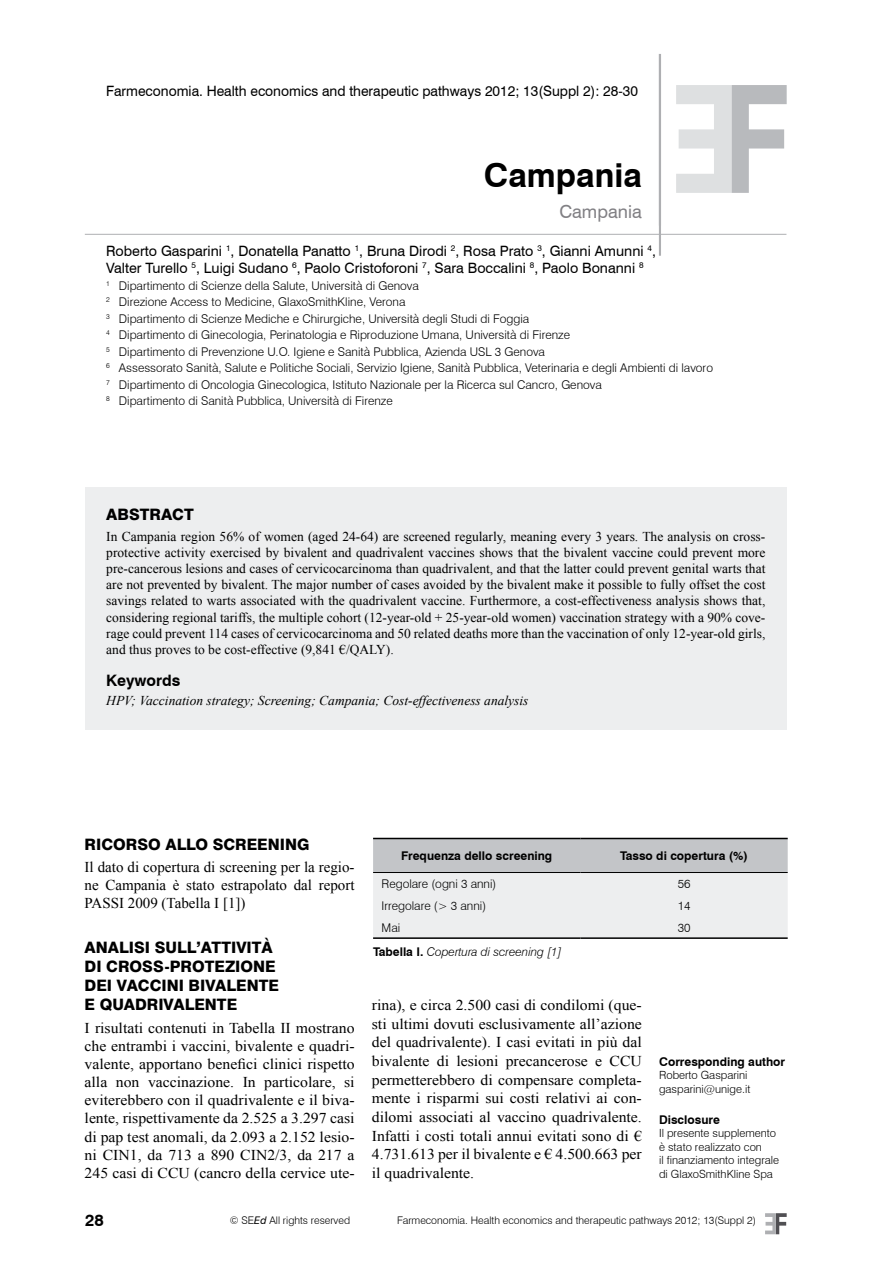
<style>
.page{position:relative;width:893px;height:1263px;background:#fff}
.page>*{position:absolute;margin:0;border:0;box-sizing:border-box;transform-origin:0 0}
.titolo{font:700 33px "Swiss 721 BT";color:#000}
.titolo_inglese{font:18px "Swiss 721 BT";color:#818084}
.t1{font:700 16.5px "Swiss 721 BT";color:#000}
.sottotitolo_1{font:800 15.75px/19px "Swiss 721 BT";color:#000}
.sottotitolo_2{font:700 15.75px "Swiss 721 BT";color:#000}
.testo{font:15px/18.6px "Times New Roman";color:#000;text-align:justify;scale:1.05 1}
.testo-2{font:15px/18.1px "Times New Roman";color:#000;text-align:justify}
.autori{font:14.25px/17.1px "Swiss 721 BT";color:#000}
.rivista{font:14.25px "Swiss 721 BT";color:#000}
.abstract{font:13.5px/16.2px "Times New Roman";color:#000;text-align:justify}
.keywords{font:italic 13.5px "Times New Roman";color:#000}
.affiliazione{font:300 12px "Swiss 721 BT";color:#000}
.para{font:300 12px "Swiss 721 BT";color:#000}
.para-2{font:700 12px "Swiss 721 BT";color:#000}
.para-3{font:italic 12px "Swis 721 Lt BT";color:#000}
.corresponding_author{font:700 12px "Swiss 721 BT";color:#000}
.disclosure_titolo{font:700 12px "Swiss 721 BT";color:#000}
.disclosure{font:300 11.25px/13.5px "Swiss 721 BT";color:#000}
.corresponding_author-2{font:300 11.25px "Swiss 721 BT";color:#000}
.t2{font:300 10.5px "Swiss 721 BT";color:#000}
.s1{font-family:"Swiss 721 BT";font-weight:700;font-style:normal}
.s2{font-weight:400;font-style:italic}
</style>
<div class="page">
<svg style="left:765px;top:1213px;width:22px;height:21px"></svg>
<svg style="left:676px;top:85px;width:111px;height:108px"></svg>
<svg style="left:373px;top:839px;width:415px;height:98px;background:#dedfe1"></svg>
<hr style="left:373px;top:872px;width:207px;height:1px;background:#000">
<hr style="left:580px;top:872px;width:208px;height:1px;background:#000">
<hr style="left:373px;top:838px;width:207px;height:1px;background:#000">
<hr style="left:580px;top:838px;width:208px;height:1px;background:#000">
<hr style="left:373px;top:937px;width:207px;height:2px;background:#000">
<hr style="left:580px;top:937px;width:208px;height:2px;background:#000">
<div style="left:85px;top:487px;width:702px;height:242px;background:#edeeef"></div>
<hr style="left:659px;top:0;width:2px;height:256px;background:#aeafb2">
<hr style="left:85px;top:234px;width:701px;height:1px;background:#aeafb2">
<p class="rivista" style="left:106px;top:83px;width:533px">Farmeconomia. Health economics and therapeutic pathways 2012; 13(Suppl 2): 28-30</p>
<p class="titolo" style="left:484px;top:156px;width:160px">Campania</p>
<p class="titolo_inglese" style="left:559px;top:200px;width:84px">Campania</p>
<p class="autori" style="left:106px;top:242px;width:551px">Roberto Gasparini <sup>1</sup>, Donatella Panatto <sup>1</sup>, Bruna Dirodi <sup>2</sup>, Rosa Prato <sup>3</sup>, Gianni Amunni <sup>4</sup>,<br>Valter Turello <sup>5</sup>, Luigi Sudano <sup>6</sup>, Paolo Cristoforoni <sup>7</sup>, Sara Boccalini <sup>8</sup>, Paolo Bonanni <sup>8</sup></p>
<p class="affiliazione" style="left:106px;top:278px;width:314px"><sup>1</sup> Dipartimento di Scienze della Salute, Università di Genova</p>
<p class="affiliazione" style="left:106px;top:295px;width:301px"><sup>2</sup> Direzione Access to Medicine, GlaxoSmithKline, Verona</p>
<p class="affiliazione" style="left:106px;top:311px;width:425px"><sup>3</sup> Dipartimento di Scienze Mediche e Chirurgiche, Università degli Studi di Foggia</p>
<p class="affiliazione" style="left:106px;top:328px;width:466px"><sup>4</sup> Dipartimento di Ginecologia, Perinatologia e Riproduzione Umana, Università di Firenze</p>
<p class="affiliazione" style="left:106px;top:344px;width:440px"><sup>5</sup> Dipartimento di Prevenzione U.O. Igiene e Sanità Pubblica, Azienda USL 3 Genova</p>
<p class="affiliazione" style="left:106px;top:361px;width:608px"><sup>6</sup> Assessorato Sanità, Salute e Politiche Sociali, Servizio Igiene, Sanità Pubblica, Veterinaria e degli Ambienti di lavoro</p>
<p class="affiliazione" style="left:106px;top:377px;width:497px"><sup>7</sup> Dipartimento di Oncologia Ginecologica, Istituto Nazionale per la Ricerca sul Cancro, Genova</p>
<p class="affiliazione" style="left:106px;top:394px;width:288px"><sup>8</sup> Dipartimento di Sanità Pubblica, Università di Firenze</p>
<p class="sottotitolo_1" style="left:106px;top:505px;width:89px">ABSTRACT</p>
<p class="abstract" style="left:106px;top:528px;width:661px">In Campania region 56% of women (aged 24-64) are screened regularly, meaning every 3 years. The analysis on cross&shy;protective activity exercised by bivalent and quadrivalent vaccines shows that the bivalent vaccine could prevent more pre-cancerous lesions and cases of cervicocarcinoma than quadrivalent, and that the latter could prevent genital warts that are not prevented by bivalent. The major number of cases avoided by the bivalent make it possible to fully offset the cost savings related to warts associated with the quadrivalent vaccine. Furthermore, a cost-effectiveness analysis shows that, considering regional tariffs, the multiple cohort (12-year-old + 25-year-old women) vaccination strategy with a 90% cove&shy;rage could prevent 114 cases of cervicocarcinoma and 50 related deaths more than the vaccination of only 12-year-old girls, and thus proves to be cost-effective (9,841 €/QALY).</p>
<p class="sottotitolo_2" style="left:106px;top:670px;width:76px">Keywords</p>
<p class="keywords" style="left:106px;top:691px;width:424px">HPV; Vaccination strategy; Screening; Campania; Cost-effectiveness analysis</p>
<p class="sottotitolo_1" style="left:85px;top:834px;width:226px">RICORSO ALLO SCREENING</p>
<p class="testo-2" style="left:85px;top:858px;width:271px">Il dato di copertura di screening per la regio&shy;ne Campania è stato estrapolato dal report PASSI 2009 (Tabella I [1])</p>
<p class="sottotitolo_1" style="left:85px;top:938px;width:196px">ANALISI SULL’ATTIVITÀ<br>DI CROSS-PROTEZIONE<br>DEI VACCINI BIVALENTE<br>E QUADRIVALENTE</p>
<p class="testo" style="left:85px;top:1018px;width:259px;line-height:18.1px">I risultati contenuti in Tabella II mostrano che entrambi i vaccini, bivalente e quadri&shy;valente, apportano benefici clinici rispetto alla non vaccinazione. In particolare, si eviterebbero con il quadrivalente e il biva&shy;lente, rispettivamente da 2.525 a 3.297 casi di pap test anomali, da 2.093 a 2.152 lesio&shy;ni CIN1, da 713 a 890 CIN2/3, da 217 a 245 casi di CCU (cancro della cervice ute-</p>
<p class="para-2" style="left:401px;top:848px;width:153px">Frequenza dello screening</p>
<p class="para-2" style="left:620px;top:848px;width:129px">Tasso di copertura (%)</p>
<p class="para" style="left:382px;top:876px;width:116px">Regolare (ogni 3 anni)</p>
<p class="para" style="left:678px;top:876px;width:14px">56</p>
<p class="para" style="left:382px;top:898px;width:106px">Irregolare (&gt; 3 anni)</p>
<p class="para" style="left:678px;top:898px;width:14px">14</p>
<p class="para" style="left:382px;top:920px;width:20px">Mai</p>
<p class="para" style="left:678px;top:920px;width:14px">30</p>
<p class="para-3" style="left:373px;top:944px;width:190px"><span class="s1">Tabella I.</span> Copertura di screening [1]</p>
<p class="testo" style="left:372px;top:995px;width:259px">rina), e circa 2.500 casi di condilomi (que&shy;sti ultimi dovuti esclusivamente all’azione del quadrivalente). I casi evitati in più dal bivalente di lesioni precancerose e CCU permetterebbero di compensare completa&shy;mente i risparmi sui costi relativi ai con&shy;dilomi associati al vaccino quadrivalente.<br>Infatti i costi totali annui evitati sono di € 4.731.613 per il bivalente e € 4.500.663 per il quadrivalente.</p>
<p class="corresponding_author" style="left:659px;top:1054px;width:128px">Corresponding author</p>
<p class="corresponding_author-2" style="left:659px;top:1068px;width:90px">Roberto Gasparini</p>
<p class="corresponding_author-2" style="left:659px;top:1082px;width:93px">gasparini@unige.it</p>
<p class="disclosure_titolo" style="left:659px;top:1112px;width:62px">Disclosure</p>
<p class="disclosure" style="left:659px;top:1126px;width:122px">Il presente supplemento è stato realizzato con<br>il finanziamento integrale di GlaxoSmithKline Spa</p>
<p class="t1" style="left:85px;top:1210px;width:20px">28</p>
<p class="t2" style="left:230px;top:1214px;width:122px">© SE<span class="s2">Ed</span> All rights reserved</p>
<p class="t2" style="left:397px;top:1214px;width:360px">Farmeconomia. Health economics and therapeutic pathways 2012; 13(Suppl 2)</p>
</div>
